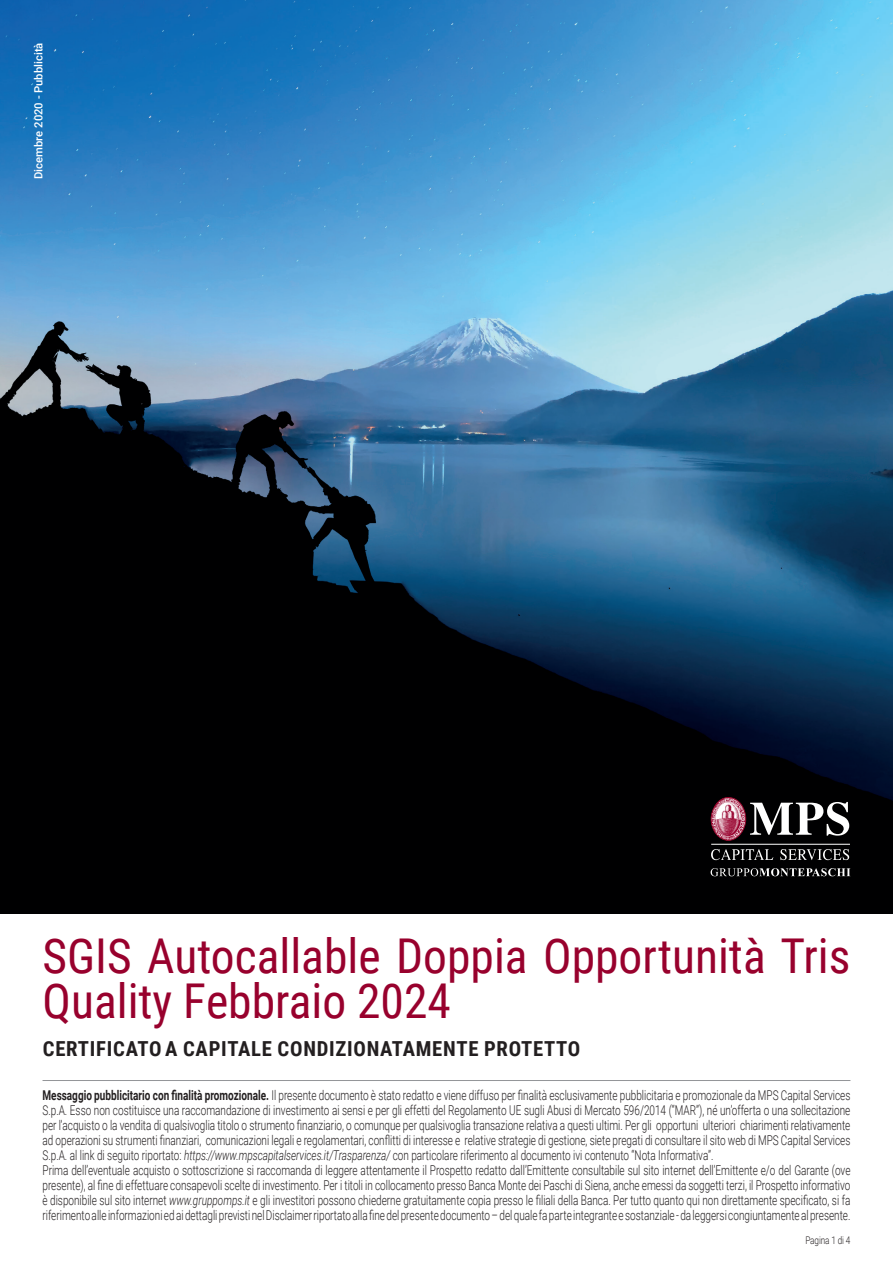
<style>
.page{position:relative;width:893px;height:1263px;background:#fff}
.page>*{position:absolute;margin:0;border:0;box-sizing:border-box;transform-origin:0 0}
.t1{font:48px/44.8px "Roboto Condensed";color:#98012d}
.t2{font:700 20.7px "Roboto Condensed";letter-spacing:.035em;color:#231f20}
.t3{font:300 13.5px/15px "Roboto";color:#231f20;scale:.74 1}
.t4{font:500 11.25px "Roboto";color:#fff}
.t5{font:300 10.5px "Roboto";letter-spacing:-.01em;color:#231f20;scale:.78 1}
.s1{font-weight:700}
.s2{font-style:italic}
</style>
<div class="page">
<hr style="left:43px;top:1080px;width:807px;height:1px;background:#939598">
<img style="left:0;top:0;width:893px;height:913px">
<hr style="left:711px;top:844px;width:139px;height:1px;background:#fff">
<svg style="left:750px;top:802px;width:99px;height:34px"></svg>
<svg style="left:711px;top:849px;width:62px;height:11px"></svg>
<svg style="left:780px;top:849px;width:69px;height:11px"></svg>
<svg style="left:711px;top:868px;width:139px;height:8px"></svg>
<img style="left:711px;top:797px;width:35px;height:43px">
<div style="left:711px;top:797px;width:35px;height:43px;border:1px solid #900126;border-radius:50%"></div>
<p class="t4" style="left:31px;top:179px;width:138px;rotate:-90deg">Dicembre 2020 - Pubblicità</p>
<h1 class="t1" style="left:43px;top:932px;width:809px">SGIS Autocallable Doppia Opportunità Tris<br>Quality Febbraio 2024</h1>
<h2 class="t2" style="left:43px;top:1034px;width:539px">CERTIFICATO A CAPITALE CONDIZIONATAMENTE PROTETTO</h2>
<p class="t3" style="left:43px;top:1088px;width:1093px"><span class="s1">Messaggio pubblicitario con finalità promozionale.</span> Il presente documento è stato redatto e viene diffuso per finalità esclusivamente pubblicitaria e promozionale da MPS Capital Services S.p.A. Esso non costituisce una raccomandazione di investimento ai sensi e per gli effetti del Regolamento UE sugli Abusi di Mercato 596/2014 (“MAR”), né un’offerta o una sollecitazione per l’acquisto o la vendita di qualsivoglia titolo o strumento finanziario, o comunque per qualsivoglia transazione relativa a questi ultimi. Per gli opportuni ulteriori chiarimenti relativamente ad operazioni su strumenti finanziari, comunicazioni legali e regolamentari, conflitti di interesse e relative strategie di gestione, siete pregati di consultare il sito web di MPS Capital Services S.p.A. al link di seguito riportato: <span class="s2">https://www.mpscapitalservices.it/Trasparenza/</span> con particolare riferimento al documento ivi contenuto “Nota Informativa”.<br>Prima dell’eventuale acquisto o sottoscrizione si raccomanda di leggere attentamente il Prospetto redatto dall’Emittente consultabile sul sito internet dell’Emittente e/o del Garante (ove presente), al fine di effettuare consapevoli scelte di investimento. Per i titoli in collocamento presso Banca Monte dei Paschi di Siena, anche emessi da soggetti terzi, il Prospetto informativo è disponibile sul sito internet <span class="s2">www.gruppomps.it</span> e gli investitori possono chiederne gratuitamente copia presso le filiali della Banca. Per tutto quanto qui non direttamente specificato, si fa riferimento alle informazioni ed ai dettagli previsti nel Disclaimer riportato alla fine del presente documento – del quale fa parte integrante e sostanziale - da leggersi congiuntamente al presente.</p>
<p class="t5" style="left:805px;top:1233px;width:59px">Pagina 1 di 4</p>
</div>
